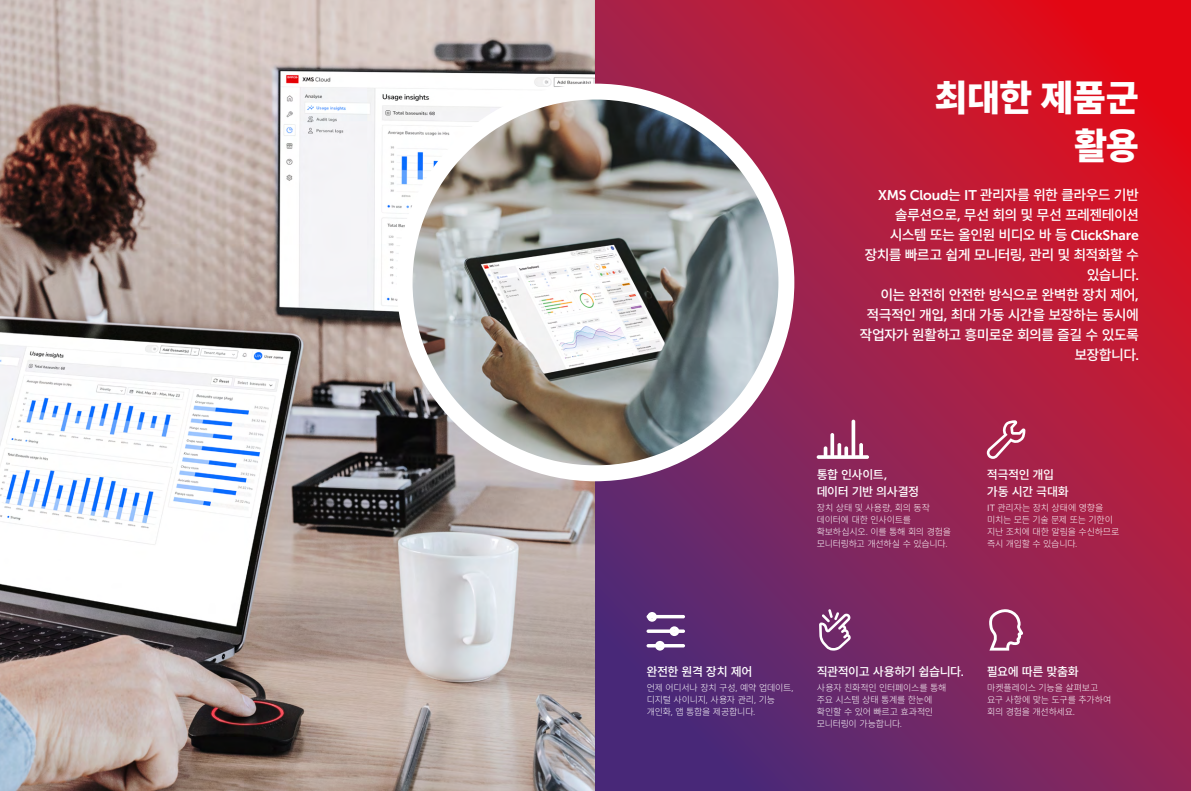
<style>
.page{position:relative;width:1191px;height:791px;background:#fff}
.page>*{position:absolute;margin:0;border:0;box-sizing:border-box;transform-origin:0 0}
.Heading_40_40{font:900 36px "Noto Sans CJ Kkr";letter-spacing:-.02em;color:#fff}
.Intro_14_17{font:500 14px/20px "Noto Sans CJ Kkr";letter-spacing:-.05em;color:#fff;text-align:right}
.Text{font:500 12px "Noto Sans CJ Kkr";letter-spacing:-.04em;color:#fff}
.Sub_title{font:300 9px/12px "Noto Sans CJ Kkr";letter-spacing:-.025em;color:#fff}
.s1{font-family:"Museo Sans 700";font-weight:400}
.s2{font-family:"Museo Sans 300";font-weight:400}
</style>
<div class="page">
<img style="left:0;top:0;width:595px;height:791px">
<svg style="left:595px;top:0;width:596px;height:791px;background:#9d214c"></svg>
<img style="left:404px;top:92px;width:382px;height:381px;border-radius:191px">
<div style="left:396px;top:84px;width:398px;height:397px;border:16px solid #fff;border-radius:50%"></div>
<svg style="left:986px;top:420px;width:39px;height:39px"></svg>
<hr style="left:646px;top:615px;width:39px;height:3px;background:#fff;border-radius:2px">
<svg style="left:646px;top:629px;width:39px;height:4px"></svg>
<hr style="left:646px;top:644px;width:39px;height:3px;background:#fff;border-radius:2px">
<svg style="left:647px;top:612px;width:32px;height:39px"></svg>
<svg style="left:819px;top:609px;width:32px;height:41px"></svg>
<svg style="left:989px;top:609px;width:34px;height:42px"></svg>
<svg style="left:816px;top:455px;width:53px;height:4px"></svg>
<svg style="left:823px;top:446px;width:4px;height:11px"></svg>
<svg style="left:837px;top:443px;width:4px;height:14px"></svg>
<svg style="left:830px;top:433px;width:4px;height:24px"></svg>
<svg style="left:844px;top:446px;width:4px;height:11px"></svg>
<svg style="left:859px;top:443px;width:4px;height:14px"></svg>
<svg style="left:851px;top:420px;width:4px;height:37px"></svg>
<p class="Heading_40_40" style="left:934px;top:77px;width:206px">최대한 제품군</p>
<p class="Heading_40_40" style="left:1074px;top:125px;width:66px">활용</p>
<p class="Intro_14_17" style="left:864px;top:186px;width:276px"><span class="s1">XMS Cloud</span>는 <span class="s1">IT</span> 관리자를 위한 클라우드 기반 솔루션으로<span class="s1">,</span> 무선 회의 및 무선 프레젠테이션 시스템 또는 올인원 비디오 바 등 <span class="s1">ClickShare </span>장치를 빠르고 쉽게 모니터링<span class="s1">,</span> 관리 및 최적화할 수 있습니다<span class="s1">.</span></p>
<p class="Intro_14_17" style="left:859px;top:286px;width:281px">이는 완전히 안전한 방식으로 완벽한 장치 제어<span class="s1">, </span>적극적인 개입<span class="s1">,</span> 최대 가동 시간을 보장하는 동시에 작업자가 원활하고 흥미로운 회의를 즐길 수 있도록 보장합니다<span class="s1">.</span></p>
<p class="Text" style="left:816px;top:468px;width:72px">통합 인사이트<span class="s1">,</span></p>
<p class="Text" style="left:816px;top:485px;width:104px">데이터 기반 의사결정</p>
<p class="Sub_title" style="left:817px;top:501px;width:135px">장치 상태 및 사용량<span class="s2">,</span> 회의 동작 데이터에 대한 인사이트를 확보하십시오<span class="s2">.</span> 이를 통해 회의 경험을 모니터링하고 개선하실 수 있습니다<span class="s2">.</span></p>
<p class="Text" style="left:986px;top:468px;width:69px">적극적인 개입</p>
<p class="Text" style="left:986px;top:485px;width:83px">가동 시간 극대화</p>
<p class="Sub_title" style="left:987px;top:501px;width:134px"><span class="s2">IT</span> 관리자는 장치 상태에 영향을 미치는 모든 기술 문제 또는 기한이 지난 조치에 대한 알림을 수신하므로 즉시 개입할 수 있습니다<span class="s2">.</span></p>
<p class="Text" style="left:646px;top:665px;width:107px">완전한 원격 장치 제어</p>
<p class="Sub_title" style="left:647px;top:682px;width:148px">언제 어디서나 장치 구성<span class="s2">,</span> 예약 업데이트<span class="s2">, </span>디지털 사이니지<span class="s2">,</span> 사용자 관리<span class="s2">,</span> 기능 개인화<span class="s2">,</span> 앱 통합을 제공합니다<span class="s2">.</span></p>
<p class="Text" style="left:816px;top:665px;width:149px">직관적이고 사용하기 쉽습니다<span class="s1">.</span></p>
<p class="Sub_title" style="left:817px;top:682px;width:131px">사용자 친화적인 인터페이스를 통해 주요 시스템 상태 통계를 한눈에 확인할 수 있어 빠르고 효과적인 모니터링이 가능합니다<span class="s2">.</span></p>
<p class="Text" style="left:986px;top:665px;width:93px">필요에 따른 맞춤화</p>
<p class="Sub_title" style="left:987px;top:682px;width:126px">마켓플레이스 기능을 살펴보고 요구 사항에 맞는 도구를 추가하여 회의 경험을 개선하세요<span class="s2">.</span></p>
</div>
